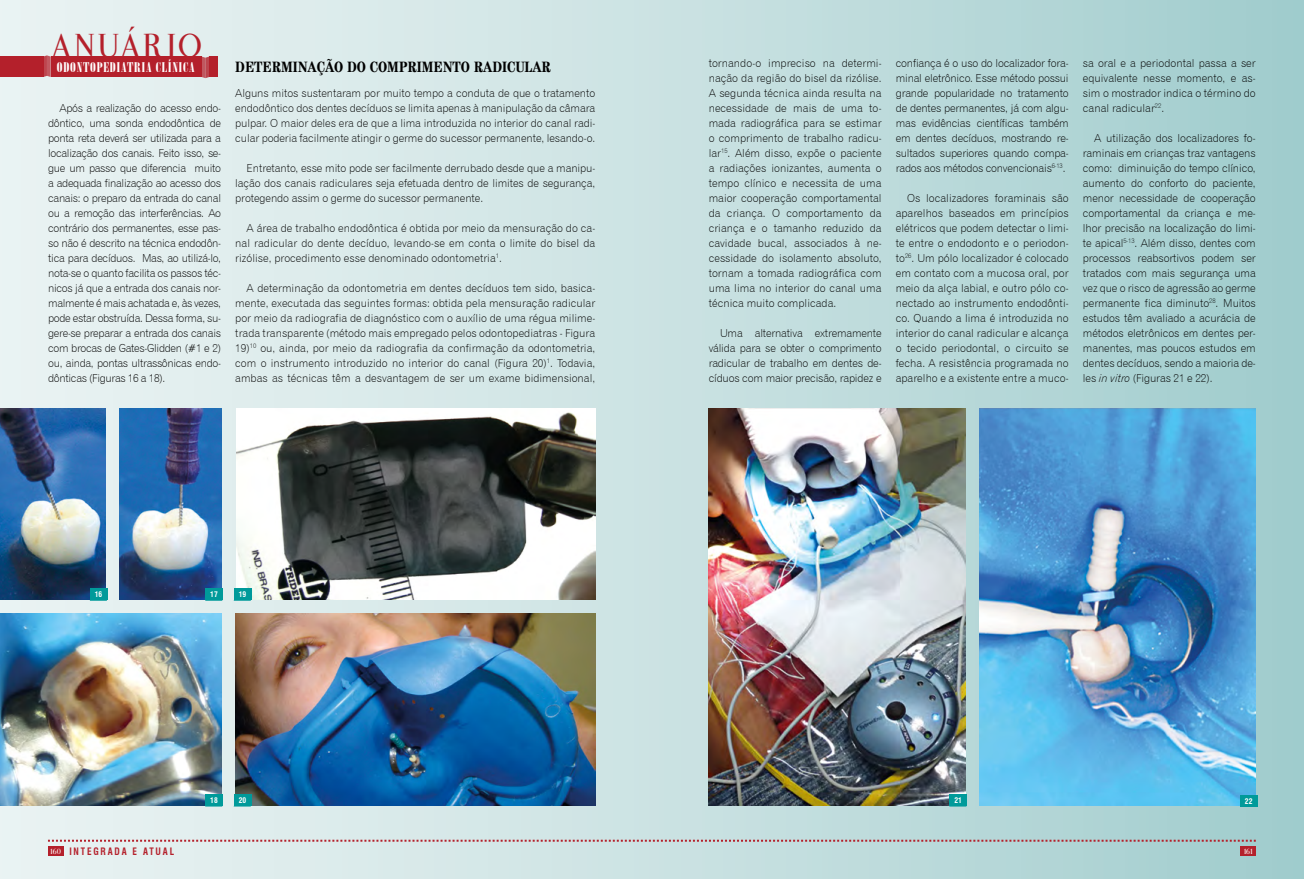
<style>
.page{position:relative;width:1304px;height:879px;background:#fff}
.page>*{position:absolute;margin:0;border:0;box-sizing:border-box;transform-origin:0 0}
.t1{font:28.9px "Valentina";letter-spacing:.06em;color:#b4202b}
.t2{font:700 condensed 15px "Century LT";color:#000}
.t3{font:13.4px "Onyx";letter-spacing:.04em;color:#fff;scale:1.38 1}
.t4{font:11px/15px "Gothic 720 BT Light B";letter-spacing:-.01em;color:#000;text-align:justify}
.t5{font:700 condensed 10px "Swiss 721 BT";letter-spacing:.2em;color:#b4202b;scale:.91 1}
.t6{font:700 condensed 7.5px "Swiss 721 BT";letter-spacing:.01em;color:#fff}
.t7{font:6.7px "Valentina";color:#fff}
.s1{font-family:"Gothic 720 BT Light Italic B"}
.s2{font-family:"Valentina";font-weight:400;font-stretch:normal;font-size:6.7px;color:#fff}
</style>
<div class="page">
<div style="left:0;top:0;width:1304px;height:879px;background:linear-gradient(to right,#eff5f4,#a3cecf)"></div>
<svg style="left:48px;top:839px;width:1208px;height:2px;background:#c2a3a6"></svg>
<div style="left:48px;top:846px;width:15px;height:10px;background:#b4202b"></div>
<div style="left:1241px;top:846px;width:15px;height:10px;background:#b4202b"></div>
<div style="left:51px;top:57px;width:151px;height:20px;background:#b4202b"></div>
<svg style="left:202px;top:57px;width:7px;height:21px"></svg>
<svg style="left:43px;top:55px;width:8px;height:22px"></svg>
<div style="left:209px;top:57px;width:8px;height:20px;background:#b4202b"></div>
<div style="left:0;top:57px;width:43px;height:20px;background:#b4202b"></div>
<img style="left:236px;top:408px;width:359px;height:191px">
<img style="left:979px;top:408px;width:277px;height:397px">
<img style="left:709px;top:408px;width:256px;height:397px">
<img style="left:235px;top:614px;width:360px;height:191px">
<img style="left:0;top:408px;width:106px;height:191px">
<img style="left:120px;top:408px;width:101px;height:191px">
<img style="left:0;top:614px;width:221px;height:191px">
<div style="left:90px;top:588px;width:17px;height:11px;background:#009a9a"></div>
<svg style="left:90px;top:599px;width:17px;height:2px"></svg>
<div style="left:205px;top:588px;width:18px;height:11px;background:#009a9a"></div>
<svg style="left:205px;top:599px;width:18px;height:2px"></svg>
<div style="left:234px;top:588px;width:17px;height:11px;background:#009a9a"></div>
<svg style="left:234px;top:599px;width:17px;height:2px"></svg>
<div style="left:205px;top:794px;width:18px;height:11px;background:#009a9a"></div>
<svg style="left:205px;top:805px;width:18px;height:1px"></svg>
<div style="left:234px;top:794px;width:17px;height:11px;background:#009a9a"></div>
<svg style="left:234px;top:805px;width:17px;height:1px"></svg>
<div style="left:950px;top:794px;width:17px;height:11px;background:#009a9a"></div>
<svg style="left:949px;top:805px;width:18px;height:1px"></svg>
<div style="left:1240px;top:795px;width:17px;height:12px;background:#009a9a"></div>
<h1 class="t1" style="left:51px;top:26px;width:152px">ANUÁRIO</h1>
<p class="t3" style="left:57px;top:60px;width:101px">ODONTOPEDIATRIA CLÍNICA</p>
<p class="t4" style="left:48px;top:100px;width:174px;text-indent:11px">Após a realização do acesso endo&shy;dôntico, uma sonda endodôntica de ponta reta deverá ser utilizada para a localização dos canais. Feito isso, se&shy;gue um passo que diferencia muito a adequada finalização ao acesso dos canais: o preparo da entrada do canal ou a remoção das interferências. Ao contrário dos permanentes, esse pas&shy;so não é descrito na técnica endodôn&shy;tica para decíduos. Mas, ao utilizá-lo, nota-se o quanto facilita os passos téc&shy;nicos já que a entrada dos canais nor&shy;malmente é mais achatada e, às vezes, pode estar obstruída. Dessa forma, su&shy;gere-se preparar a entrada dos canais com brocas de Gates-Glidden (#1 e 2) ou, ainda, pontas ultrassônicas endo&shy;dônticas (Figuras 16 a 18).</p>
<h2 class="t2" style="left:235px;top:58px;width:317px">DETERMINAÇÃO DO COMPRIMENTO RADICULAR</h2>
<p class="t4" style="left:235px;top:85px;width:362px">Alguns mitos sustentaram por muito tempo a conduta de que o tratamento endodôntico dos dentes decíduos se limita apenas à manipulação da câmara pulpar. O maior deles era de que a lima introduzida no interior do canal radi&shy;cular poderia facilmente atingir o germe do sucessor permanente, lesando-o.</p>
<p class="t4" style="left:235px;top:160px;width:361px;text-indent:11px">Entretanto, esse mito pode ser facilmente derrubado desde que a manipu&shy;lação dos canais radiculares seja efetuada dentro de limites de segurança, protegendo assim o germe do sucessor permanente.</p>
<p class="t4" style="left:235px;top:220px;width:362px;text-indent:11px">A área de trabalho endodôntica é obtida por meio da mensuração do ca&shy;nal radicular do dente decíduo, levando-se em conta o limite do bisel da rizólise, procedimento esse denominado odontometria<sup>1</sup>.</p>
<p class="t4" style="left:235px;top:280px;width:362px;text-indent:11px">A determinação da odontometria em dentes decíduos tem sido, basica&shy;mente, executada das seguintes formas: obtida pela mensuração radicular por meio da radiografia de diagnóstico com o auxílio de uma régua milime&shy;trada transparente (método mais empregado pelos odontopediatras - Figura 19)<sup>10</sup> ou, ainda, por meio da radiografia da confirmação da odontometria, com o instrumento introduzido no interior do canal (Figura 20)<sup>1</sup>. Todavia, ambas as técnicas têm a desvantagem de ser um exame bidimensional,</p>
<p class="t4" style="left:709px;top:55px;width:174px">tornando-o impreciso na determi&shy;nação da região do bisel da rizólise.<br>A segunda técnica ainda resulta na necessidade de mais de uma to&shy;mada radiográfica para se estimar o comprimento de trabalho radicu&shy;lar<sup>15</sup>. Além disso, expõe o paciente a radiações ionizantes, aumenta o tempo clínico e necessita de uma maior cooperação comportamental da criança. O comportamento da criança e o tamanho reduzido da cavidade bucal, associados à ne&shy;cessidade do isolamento absoluto, tornam a tomada radiográfica com uma lima no interior do canal uma técnica muito complicada.</p>
<p class="t4" style="left:709px;top:325px;width:174px;text-indent:11px">Uma alternativa extremamente válida para se obter o comprimento radicular de trabalho em dentes de&shy;cíduos com maior precisão, rapidez e</p>
<p class="t4" style="left:896px;top:55px;width:174px">confiança é o uso do localizador fora&shy;minal eletrônico. Esse método possui grande popularidade no tratamento de dentes permanentes, já com algu&shy;mas evidências científicas também em dentes decíduos, mostrando re&shy;sultados superiores quando compa&shy;rados aos métodos convencionais<sup>6-13</sup>.</p>
<p class="t4" style="left:896px;top:190px;width:174px;text-indent:11px">Os localizadores foraminais são aparelhos baseados em princípios elétricos que podem detectar o limi&shy;te entre o endodonto e o periodon&shy;to<sup>26</sup>. Um pólo localizador é colocado em contato com a mucosa oral, por meio da alça labial, e outro pólo co&shy;nectado ao instrumento endodônti&shy;co. Quando a lima é introduzida no interior do canal radicular e alcança o tecido periodontal, o circuito se fecha. A resistência programada no aparelho e a existente entre a muco-</p>
<p class="t4" style="left:1083px;top:55px;width:174px">sa oral e a periodontal passa a ser equivalente nesse momento, e as&shy;sim o mostrador indica o término do canal radicular<sup>22</sup>.</p>
<p class="t4" style="left:1083px;top:130px;width:174px;text-indent:11px">A utilização dos localizadores fo&shy;raminais em crianças traz vantagens como: diminuição do tempo clínico, aumento do conforto do paciente, menor necessidade de cooperação comportamental da criança e me&shy;lhor precisão na localização do limi&shy;te apical<sup>5-13</sup>. Além disso, dentes com processos reabsortivos podem ser tratados com mais segurança uma vez que o risco de agressão ao germe permanente fica diminuto<sup>28</sup>. Muitos estudos têm avaliado a acurácia de métodos eletrônicos em dentes per&shy;manentes, mas poucos estudos em dentes decíduos, sendo a maioria de&shy;les <span class="s1">in vitro</span> (Figuras 21 e 22).</p>
<p class="t6" style="left:95px;top:589px;width:9px">16</p>
<p class="t6" style="left:210px;top:589px;width:9px">17</p>
<p class="t6" style="left:239px;top:589px;width:9px">19</p>
<p class="t6" style="left:210px;top:795px;width:9px">18</p>
<p class="t6" style="left:239px;top:795px;width:9px">20</p>
<p class="t6" style="left:954px;top:795px;width:9px">21</p>
<p class="t6" style="left:1245px;top:796px;width:9px">22</p>
<p class="t5" style="left:50px;top:845px;width:138px"><span class="s2">160</span> INTEGRADA E ATUAL</p>
<p class="t7" style="left:1244px;top:847px;width:11px">161</p>
</div>
